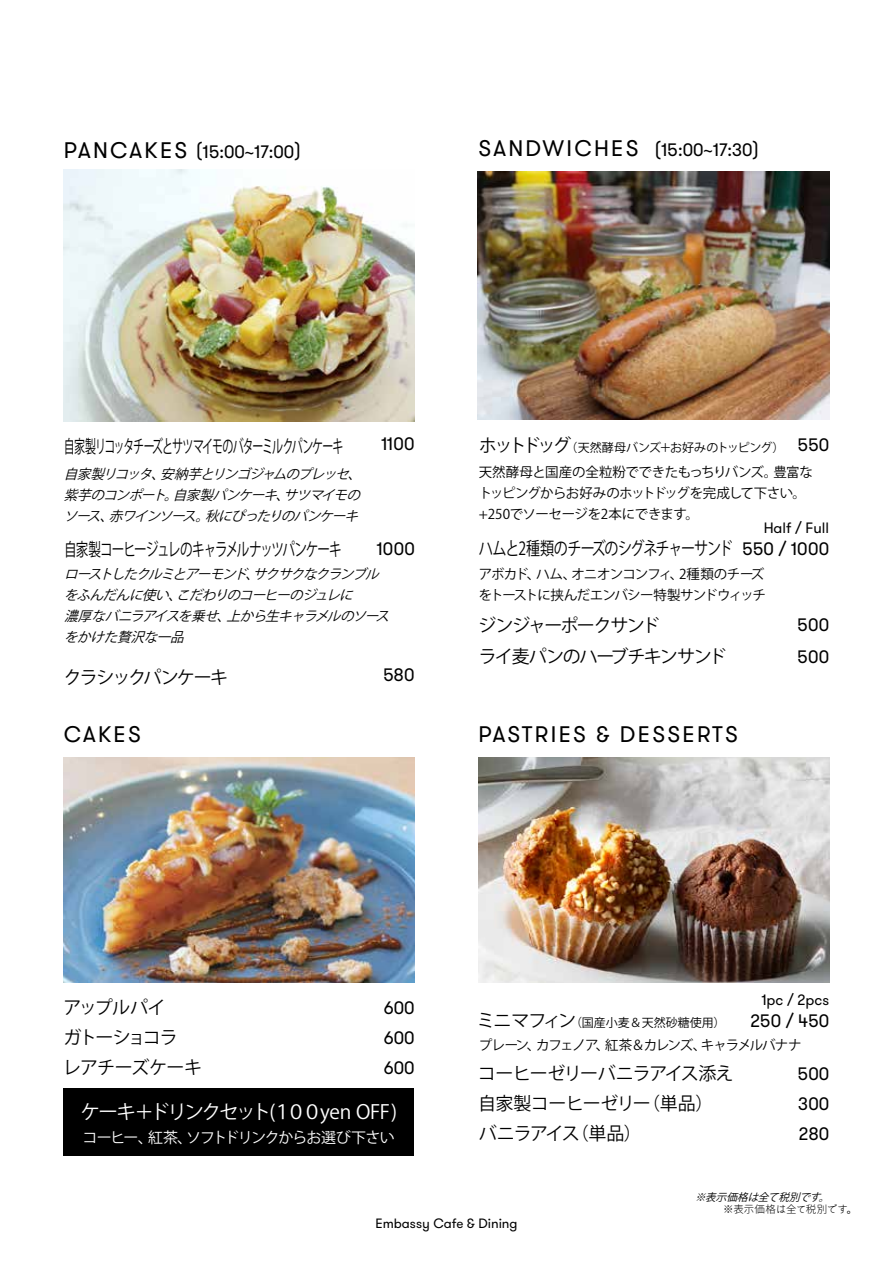
<style>
.page{position:relative;width:893px;height:1263px;background:#fff}
.page>*{position:absolute;margin:0;border:0;box-sizing:border-box;transform-origin:0 0}
.t1{font:22.5px "GT Walsheim Pro";letter-spacing:.1em;color:#000}
.t2{font:19.5px "Koz Go Pr 6 N";letter-spacing:-.1em;color:#fff}
.t3{font:18px/30px "GT Walsheim Pro";color:#000;text-align:justify}
.t4{font:18px/30px "Koz Go Pr 6 N";letter-spacing:-.045em;color:#000}
.t5{font:18px "Koz Go Pr 6 N";letter-spacing:-.075em;color:#000;scale:.61 1}
.t6{font:18px "Koz Go Pr 6 N";letter-spacing:-.075em;color:#000}
.t7{font:18px "Koz Go Pr 6 N";letter-spacing:-.075em;color:#000;scale:.7 1}
.t8{font:18px/30px "Koz Go Pr 6 N";letter-spacing:-.05em;color:#000}
.t9{font:18px "Koz Go Pr 6 N";letter-spacing:-.075em;color:#000;scale:.78 1}
.t10{font:18px "Koz Go Pr 6 N";letter-spacing:-.095em;color:#000}
.t11{font:15px "Koz Go Pr 6 N";letter-spacing:-.065em;color:#fff}
.t12{font:15px "GT Walsheim Pro";color:#000}
.t13{font:italic 13.5px/21px "Koz Go Pr 6 N";color:#000;text-align:justify}
.t14{font:13.5px/21px "Koz Go Pr 6 N";letter-spacing:-.05em;color:#000}
.t15{font:13.5px "Koz Go Pr 6 N";letter-spacing:-.08em;color:#000}
.t16{font:13.5px "GT Walsheim Pro";color:#000}
.t17{font:12px "Koz Go Pr 6 N";color:#000}
.t18{font:italic 10.5px "Koz Go Pr 6 N";color:#000}
.t19{font:300 10.5px "irohamaru";letter-spacing:-.01em;color:#000}
.s1{font-size:22.5px}
.s2{font-size:18px}
</style>
<div class="page">
<img style="left:63px;top:169px;width:352px;height:252px">
<div style="left:63px;top:1089px;width:351px;height:67px;background:#000"></div>
<img style="left:477px;top:172px;width:352px;height:248px">
<img style="left:479px;top:757px;width:350px;height:225px">
<img style="left:63px;top:757px;width:351px;height:225px">
<h3 class="t3" style="left:64px;top:137px;width:239px"><span class="s1">PANCAKES</span> (15:00~17:00)</h3>
<h3 class="t3" style="left:479px;top:136px;width:282px"><span class="s1">SANDWICHES</span> (15:00~17:30)</h3>
<h3 class="t5" style="left:64px;top:436px;width:460px">自家製リコッタチーズとサツマイモのバターミルクパンケーキ</h3>
<h3 class="t3" style="left:381px;top:429px;width:35px">1100</h3>
<p class="t13" style="left:64px;top:463px;width:305px">自家製リコッタ、安納芋とリンゴジャムのプレッセ、紫芋のコンポート。自家製パンケーキ、サツマイモのソース、赤ワインソース。秋にぴったりのパンケーキ</p>
<h3 class="t7" style="left:64px;top:539px;width:398px">自家製コーヒージュレのキャラメルナッツパンケーキ</h3>
<h3 class="t3" style="left:376px;top:535px;width:40px">1000</h3>
<p class="t13" style="left:64px;top:564px;width:333px;text-align:left">ローストしたクルミとアーモンド、サクサクなクランブルをふんだんに使い、こだわりのコーヒーのジュレに<br>濃厚なバニラアイスを乗せ、上から生キャラメルのソースをかけた贅沢な一品</p>
<h3 class="t10" style="left:64px;top:667px;width:166px">クラシックパンケーキ</h3>
<h3 class="t3" style="left:383px;top:660px;width:33px">580</h3>
<p class="t17" style="left:479px;top:440px;width:307px"><span class="s2">ホットドッグ</span>（天然酵母バンズ＋お好みのトッピング）</p>
<h3 class="t3" style="left:798px;top:430px;width:33px">550</h3>
<p class="t14" style="left:479px;top:461px;width:336px">天然酵母と国産の全粒粉でできたもっちりバンズ。豊富なトッピングからお好みのホットドッグを完成して下さい。+250でソーセージを2本にできます。</p>
<p class="t12" style="left:764px;top:518px;width:67px">Half / Full</p>
<h3 class="t9" style="left:479px;top:538px;width:327px">ハムと2種類のチーズのシグネチャーサンド</h3>
<h3 class="t3" style="left:742px;top:534px;width:89px">550 / 1000</h3>
<p class="t14" style="left:479px;top:564px;width:289px">アボカド、ハム、オニオンコンフィ、2種類のチーズをトーストに挟んだエンバシー特製サンドウィッチ</p>
<h3 class="t6" style="left:478px;top:615px;width:183px">ジンジャーポークサンド</h3>
<h3 class="t6" style="left:479px;top:647px;width:249px">ライ麦パンのハーブチキンサンド</h3>
<h3 class="t3" style="left:797px;top:610px;width:33px">500</h3>
<h3 class="t3" style="left:797px;top:642px;width:33px">500</h3>
<h1 class="t1" style="left:64px;top:720px;width:79px">CAKES</h1>
<h1 class="t1" style="left:478px;top:720px;width:261px">PASTRIES &amp; DESSERTS</h1>
<h3 class="t8" style="left:63px;top:992px;width:141px">アップルパイ<br>ガトーショコラ<br>レアチーズケーキ</h3>
<h3 class="t3" style="left:384px;top:993px;width:32px">600<br>600<br>600</h3>
<h2 class="t2" style="left:80px;top:1101px;width:318px">ケーキ＋ドリンクセット(１００yen OFF )</h2>
<p class="t11" style="left:83px;top:1129px;width:314px">コーヒー、紅茶、ソフトドリンクからお選び下さい</p>
<p class="t12" style="left:761px;top:990px;width:69px">1pc / 2pcs</p>
<p class="t17" style="left:477px;top:1015px;width:250px"><span class="s2">ミニマフィン</span>（国産小麦＆天然砂糖使用）</p>
<h3 class="t3" style="left:750px;top:1006px;width:80px">250 / 450</h3>
<p class="t15" style="left:479px;top:1037px;width:324px">プレーン、カフェノア、紅茶＆カレンズ、キャラメルバナナ</p>
<h3 class="t4" style="left:478px;top:1058px;width:257px">コーヒーゼリーバニラアイス添え自家製コーヒーゼリー（単品）バニラアイス（単品）</h3>
<h3 class="t3" style="left:798px;top:1059px;width:33px">500<br>300<br>280</h3>
<p class="t18" style="left:695px;top:1191px;width:140px">※ 表示価格は全て税別です。</p>
<p class="t19" style="left:723px;top:1202px;width:135px">※表示価格は全て税別です。</p>
<p class="t16" style="left:375px;top:1214px;width:144px">Embassy Cafe &amp; Dining</p>
</div>
